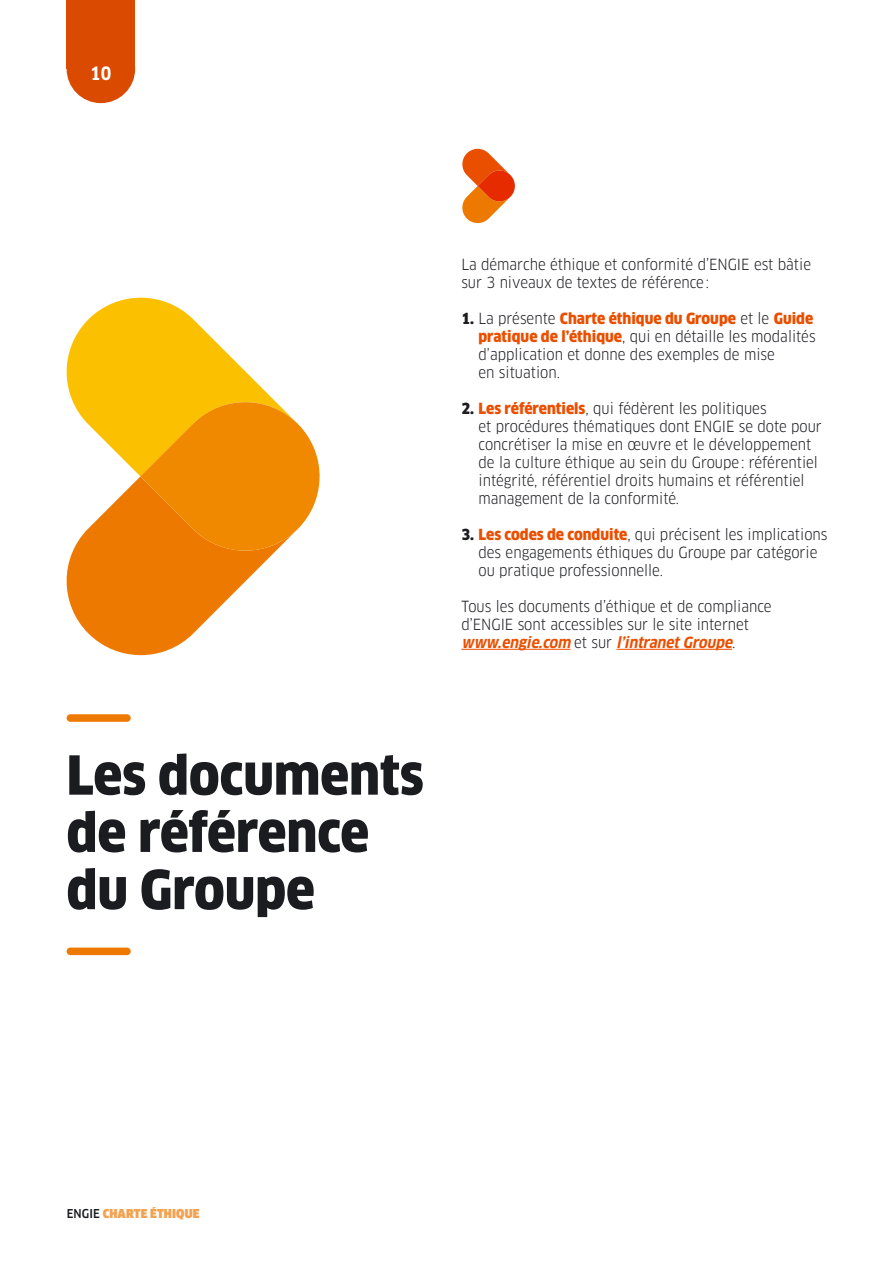
<style>
.page{position:relative;width:893px;height:1263px;background:#fff}
.page>*{position:absolute;margin:0;border:0;box-sizing:border-box;transform-origin:0 0}
.t1{font:900 condensed 52.5px/57.3px "Clan OT";color:#1b1c20}
.t2{font:700 condensed 18px "Clan OT";color:#fff}
.t3{font:condensed 15px/18px "Clan OT";color:#1b1c20}
.t4{font:900 condensed 12px "Clan OT";letter-spacing:.01em;color:#f4a250}
.s1{font-weight:900}
.s2{font-weight:900;color:#ea4f00}
.s3{font-weight:700;font-style:italic;color:#ea4f00}
.s4{font-weight:500;color:#1b1c20}
</style>
<div class="page">
<div style="left:67px;top:0;width:68px;height:69px;background:#da4a00"></div>
<div style="left:67px;top:35px;width:68px;height:68px;background:#da4a00;border-radius:50%"></div>
<hr style="left:461px;top:649px;width:109px;height:1px;background:#ea4f00">
<hr style="left:616px;top:649px;width:116px;height:1px;background:#ea4f00">
<svg style="left:462px;top:149px;width:53px;height:74px"></svg>
<div style="left:67px;top:714px;width:64px;height:8px;background:#ee7900;border-radius:4px"></div>
<div style="left:67px;top:947px;width:64px;height:8px;background:#ee7900;border-radius:4px"></div>
<svg style="left:66px;top:298px;width:210px;height:126px;fill:#fbc100"></svg>
<svg style="left:66px;top:424px;width:210px;height:231px;fill:#ee7900"></svg>
<svg style="left:140px;top:402px;width:180px;height:149px;background:#f29612"></svg>
<p class="t2" style="left:90px;top:63px;width:23px">10</p>
<p class="t3" style="left:461px;top:255px;width:351px">La démarche éthique et conformité d’ENGIE est bâtie sur 3 niveaux de textes de référence :</p>
<p class="t3" style="left:478px;top:309px;width:339px;text-indent:-17px"><span class="s1">1.</span> La présente <span class="s2">Charte éthique du Groupe</span> et le <span class="s2">Guide pratique de l’éthique</span>, qui en détaille les modalités d’application et donne des exemples de mise<br>en situation.</p>
<p class="t3" style="left:478px;top:399px;width:345px;text-indent:-17px"><span class="s1">2.</span> <span class="s2">Les référentiels</span>, qui fédèrent les politiques<br>et procédures thématiques dont ENGIE se dote pour concrétiser la mise en œuvre et le développement de la culture éthique au sein du Groupe : référentiel intégrité, référentiel droits humains et référentiel management de la conformité.</p>
<p class="t3" style="left:478px;top:525px;width:351px;text-indent:-17px"><span class="s1">3.</span> <span class="s2">Les codes de conduite</span>, qui précisent les implications des engagements éthiques du Groupe par catégorie ou pratique professionnelle.</p>
<p class="t3" style="left:461px;top:597px;width:312px">Tous les documents d’éthique et de compliance d’ENGIE sont accessibles sur le site internet <span class="s3">www.engie.com</span> e t s u r <span class="s3">l’intranetGroupe</span>.</p>
<h1 class="t1" style="left:67px;top:747px;width:359px">Les documents de référence du Groupe</h1>
<p class="t4" style="left:67px;top:1207px;width:134px"><span class="s4">ENGIE</span> CHARTE ÉTHIQUE</p>
</div>
